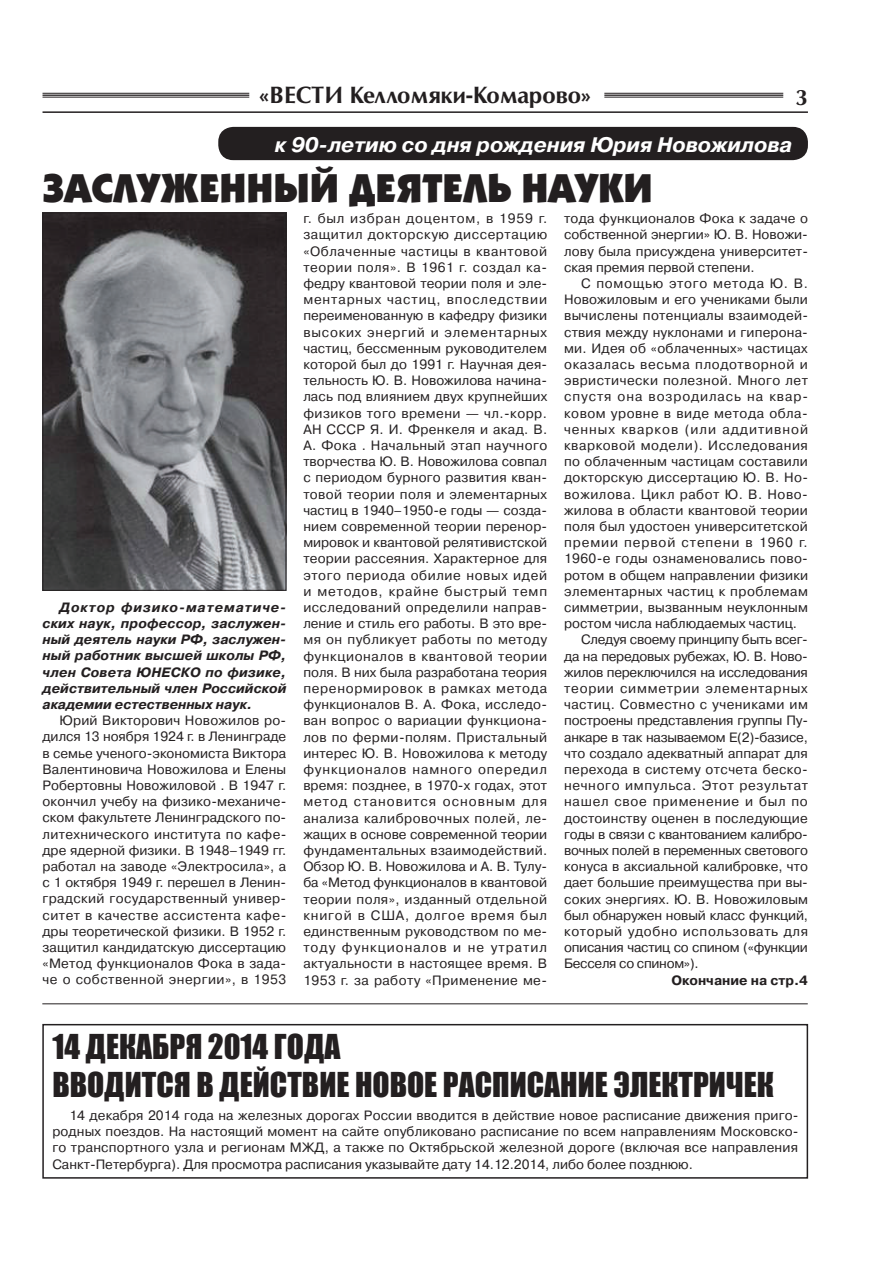
<style>
.page{position:relative;width:893px;height:1263px;background:#fff}
.page>*{position:absolute;margin:0;border:0;box-sizing:border-box;transform-origin:0 0}
.t1{font:900 40.5px "Kabel C";color:#231f20}
.t2{font:31.5px/37.8px "Impact";color:#231f20}
.t3{font:700 22.5px "Opium New";color:#231f20}
.t4{font:700 22.5px "AG Opus HR";color:#231f20}
.t5{font:italic 700 21px "Pragmatica C";color:#fff}
.t6{font:13.5px/16.2px "Pragmatica C";letter-spacing:.015em;color:#231f20;text-align:justify}
.t7{font:13.5px "Pragmatica C";letter-spacing:-.02em;color:#231f20}
.t8{font:italic 700 13.5px/16.2px "Pragmatica C";color:#231f20;text-align:justify}
.t9{font:13.5px "Pragmatica C";letter-spacing:.045em;color:#231f20}
.t10{font:13.5px "Pragmatica C";letter-spacing:.04em;color:#231f20}
.t11{font:13.5px "Pragmatica C";letter-spacing:.065em;color:#231f20}
.t12{font:13.5px "Pragmatica C";letter-spacing:.055em;color:#231f20}
.t13{font:13.5px "Pragmatica C";letter-spacing:-.01em;color:#231f20}
.t14{font:13.5px "Pragmatica C";letter-spacing:-.015em;color:#231f20}
.t15{font:13.5px "Pragmatica C";letter-spacing:-.005em;color:#231f20}
.t16{font:13.5px "Pragmatica C";letter-spacing:.035em;color:#231f20}
.t17{font:13.5px "Pragmatica C";letter-spacing:.07em;color:#231f20}
.t18{font:13.5px "Pragmatica C";letter-spacing:.05em;color:#231f20}
.t19{font:700 13.5px "Pragmatica C";color:#231f20}
</style>
<div class="page">
<hr style="left:43px;top:93px;width:206px;height:1px;background:#231f20">
<hr style="left:43px;top:95px;width:206px;height:1px;background:#231f20">
<hr style="left:43px;top:97px;width:206px;height:1px;background:#231f20">
<hr style="left:604px;top:93px;width:179px;height:1px;background:#231f20">
<hr style="left:604px;top:95px;width:179px;height:1px;background:#231f20">
<hr style="left:604px;top:97px;width:179px;height:1px;background:#231f20">
<hr style="left:43px;top:111px;width:765px;height:2px;background:#231f20">
<div style="left:218px;top:127px;width:590px;height:33px;background:#231f20;border-radius:15px"></div>
<img style="left:45px;top:215px;width:239px;height:374px">
<div style="left:43px;top:213px;width:243px;height:378px;border:1px solid #231f20"></div>
<div style="left:42px;top:1024px;width:766px;height:155px;border:2px solid #231f20"></div>
<hr style="left:42px;top:1003px;width:766px;height:1px;background:#231f20">
<h3 class="t3" style="left:259px;top:81px;width:334px">«ВЕСТИ Келломяки-Комарово»</h3>
<h3 class="t4" style="left:795px;top:84px;width:14px">3</h3>
<h3 class="t5" style="left:275px;top:133px;width:519px">к 90-летию со дня рождения Юрия Новожилова</h3>
<h1 class="t1" style="left:43px;top:163px;width:612px">ЗАСЛУЖЕННЫЙ ДЕЯТЕЛЬ НАУКИ</h1>
<p class="t8" style="left:43px;top:599px;width:245px;text-indent:17px">Доктор физико-математиче&shy;ских наук, профессор, заслужен&shy;ный деятель науки РФ, заслужен&shy;ный работник высшей школы РФ, член Совета ЮНЕСКО по физике, действительный член Российской академии естественных наук.</p>
<p class="t6" style="left:43px;top:712px;width:245px;text-indent:17px">Юрий Викторович Новожилов ро&shy;дился 13 ноября 1924 г. в Ленинграде в семье ученого-экономиста Виктора Валентиновича Новожилова и Елены Робертовны Новожиловой . В 1947 г. окончил учебу на физико-механиче&shy;ском факультете Ленинградского по&shy;литехнического института по кафе&shy;дре ядерной физики. В 1948–1949 гг. работал на заводе «Электросила», а с 1 октября 1949 г. перешел в Ленин&shy;градский государственный универ&shy;ситет в качестве ассистента кафе&shy;дры теоретической физики. В 1952 г. защитил кандидатскую диссертацию «Метод функционалов Фока в зада&shy;че о собственной энергии», в 1953</p>
<p class="t6" style="left:303px;top:210px;width:245px">г. был избран доцентом, в 1959 г. защитил докторскую диссертацию «Облаченные частицы в квантовой теории поля». В 1961 г. создал ка&shy;федру квантовой теории поля и эле&shy;ментарных частиц, впоследствии переименованную в кафедру физики высоких энергий и элементарных частиц, бессменным руководителем которой был до 1991 г. Научная дея&shy;тельность Ю. В. Новожилова начина&shy;лась под влиянием двух крупнейших физиков того времени — чл.-корр.<br>АН СССР Я. И. Френкеля и акад. В.<br>А. Фока . Начальный этап научного творчества Ю. В. Новожилова совпал с периодом бурного развития кван&shy;товой теории поля и элементарных частиц в 1940–1950-е годы — созда&shy;нием современной теории перенор&shy;мировок и квантовой релятивистской теории рассеяния. Характерное для этого периода обилие новых идей и методов, крайне быстрый темп исследований определили направ&shy;ление и стиль его работы. В это вре&shy;мя он публикует работы по методу функционалов в квантовой теории поля. В них была разработана теория перенормировок в рамках метода функционалов В. А. Фока, исследо&shy;ван вопрос о вариации функциона&shy;лов по ферми-полям. Пристальный интерес Ю. В. Новожилова к методу функционалов намного опередил время: позднее, в 1970-х годах, этот метод становится основным для анализа калибровочных полей, ле&shy;жащих в основе современной теории фундаментальных взаимодействий.<br>Обзор Ю. В. Новожилова и А. В. Тулу&shy;ба «Метод функционалов в квантовой теории поля», изданный отдельной книгой в США, долгое время был единственным руководством по ме&shy;тоду функционалов и не утратил актуальности в настоящее время. В 1953 г. за работу «Применение ме-</p>
<p class="t6" style="left:564px;top:210px;width:245px">тода функционалов Фока к задаче о собственной энергии» Ю. В. Новожи&shy;лову была присуждена университет&shy;ская премия первой степени.</p>
<p class="t12" style="left:581px;top:276px;width:228px">С помощью этого метода Ю. В.</p>
<p class="t6" style="left:564px;top:291px;width:245px">Новожиловым и его учениками были</p>
<p class="t6" style="left:564px;top:308px;width:245px">вычислены потенциалы взаимодей-</p>
<p class="t6" style="left:564px;top:324px;width:245px">ствия между нуклонами и гиперона-</p>
<p class="t6" style="left:564px;top:340px;width:245px">ми. Идея об «облаченных» частицах</p>
<p class="t9" style="left:564px;top:357px;width:245px">оказалась весьма плодотворной и</p>
<p class="t6" style="left:564px;top:372px;width:245px">эвристически полезной. Много лет</p>
<p class="t11" style="left:564px;top:389px;width:245px">спустя она возродилась на квар-</p>
<p class="t16" style="left:564px;top:405px;width:245px">ковом уровне в виде метода обла-</p>
<p class="t17" style="left:564px;top:422px;width:245px">ченных кварков (или аддитивной</p>
<p class="t10" style="left:564px;top:438px;width:245px">кварковой модели). Исследования</p>
<p class="t6" style="left:564px;top:453px;width:245px">по облаченным частицам составили</p>
<p class="t6" style="left:564px;top:470px;width:245px">докторскую диссертацию Ю. В. Но-</p>
<p class="t10" style="left:564px;top:486px;width:245px">вожилова. Цикл работ Ю. В. Ново-</p>
<p class="t6" style="left:564px;top:502px;width:245px">жилова в области квантовой теории</p>
<p class="t6" style="left:564px;top:518px;width:245px">поля был удостоен университетской</p>
<p class="t11" style="left:564px;top:535px;width:245px">премии первой степени в 1960 г.</p>
<p class="t6" style="left:564px;top:551px;width:245px">1960-е годы ознаменовались пово-</p>
<p class="t6" style="left:564px;top:567px;width:245px">ротом в общем направлении физики</p>
<p class="t6" style="left:564px;top:583px;width:245px">элементарных частиц к проблемам</p>
<p class="t6" style="left:564px;top:599px;width:245px">симметрии, вызванным неуклонным</p>
<p class="t6" style="left:564px;top:615px;width:234px">ростом числа наблюдаемых частиц.</p>
<p class="t7" style="left:581px;top:632px;width:228px">Следуя своему принципу быть всег-</p>
<p class="t7" style="left:564px;top:648px;width:245px">да на передовых рубежах, Ю. В. Ново-</p>
<p class="t7" style="left:564px;top:665px;width:245px">жилов переключился на исследования</p>
<p class="t12" style="left:564px;top:681px;width:245px">теории симметрии элементарных</p>
<p class="t6" style="left:564px;top:696px;width:245px">частиц. Совместно с учениками им</p>
<p class="t13" style="left:564px;top:713px;width:245px">построены представления группы Пу-</p>
<p class="t7" style="left:564px;top:729px;width:245px">анкаре в так называемом Е(2)-базисе,</p>
<p class="t6" style="left:564px;top:745px;width:245px">что создало адекватный аппарат для</p>
<p class="t6" style="left:564px;top:761px;width:245px">перехода в систему отсчета беско-</p>
<p class="t9" style="left:564px;top:778px;width:245px">нечного импульса. Этот результат</p>
<p class="t18" style="left:564px;top:794px;width:245px">нашел свое применение и был по</p>
<p class="t6" style="left:564px;top:810px;width:245px">достоинству оценен в последующие</p>
<p class="t7" style="left:564px;top:827px;width:245px">годы в связи с квантованием калибро-</p>
<p class="t7" style="left:564px;top:843px;width:245px">вочных полей в переменных светового</p>
<p class="t6" style="left:564px;top:858px;width:245px">конуса в аксиальной калибровке, что</p>
<p class="t15" style="left:564px;top:875px;width:245px">дает большие преимущества при вы-</p>
<p class="t6" style="left:564px;top:891px;width:245px">соких энергиях. Ю. В. Новожиловым</p>
<p class="t14" style="left:564px;top:908px;width:245px">был обнаружен новый класс функций,</p>
<p class="t9" style="left:564px;top:924px;width:245px">который удобно использовать для</p>
<p class="t7" style="left:564px;top:940px;width:245px">описания частиц со спином («функции</p>
<p class="t7" style="left:564px;top:956px;width:136px">Бесселя со спином»).</p>
<p class="t19" style="left:671px;top:972px;width:138px">Окончание на стр.4</p>
<h2 class="t2" style="left:52px;top:1027px;width:723px">14 ДЕКАБРЯ 2014 ГОДА<br>ВВОДИТСЯ В ДЕЙСТВИЕ НОВОЕ РАСПИСАНИЕ ЭЛЕКТРИЧЕК</h2>
<p class="t6" style="left:52px;top:1107px;width:748px;text-indent:17px">14 декабря 2014 года на железных дорогах России вводится в действие новое расписание движения приго&shy;родных поездов. На настоящий момент на сайте опубликовано расписание по всем направлениям Московско&shy;го транспортного узла и регионам МЖД, а также по Октябрьской железной дороге (включая все направления Санкт-Петербурга). Для просмотра расписания указывайте дату 14.12.2014, либо более позднюю.</p>
</div>
